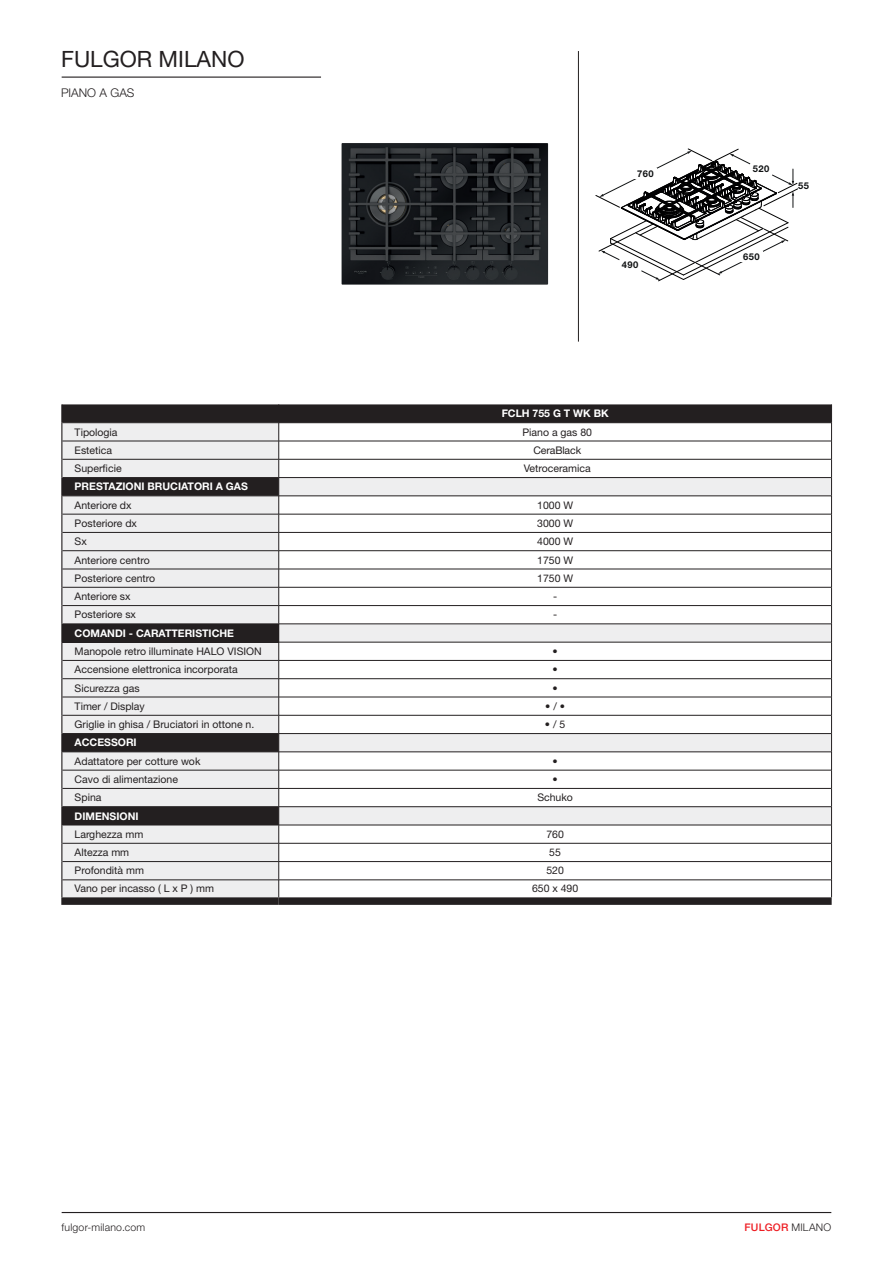
<style>
.page{position:relative;width:893px;height:1263px;background:#fff}
.page>*{position:absolute;margin:0;border:0;box-sizing:border-box;transform-origin:0 0}
.t1{font:22.5px "Helvetica Neue LT Std";color:#231f20}
.t2{font:300 12px "Helvetica Neue LT Std";color:#231f20}
.t3{font:10.5px "Helvetica Neue LT Std";color:#231f20}
.t4{font:700 10.5px "Helvetica Neue LT Std";color:#fff}
.t5{font:300 10.5px "Helvetica Neue LT Std";letter-spacing:.02em;color:#231f20}
.t6{font:500 10.5px "Helvetica Neue LT Std";letter-spacing:.02em;color:#ee1d23}
.t7{font:700 9.3px "Helvetica Neue LT Std";letter-spacing:.05em;color:#111314}
.s1{font-weight:300;color:#231f20}
</style>
<div class="page">
<hr style="left:62px;top:77px;width:259px;height:1px;background:#231f20">
<hr style="left:578px;top:51px;width:1px;height:291px;background:#231f20">
<svg style="left:596px;top:149px;width:202px;height:132px"></svg>
<img style="left:341px;top:137px;width:238px;height:161px">
<div style="left:279px;top:404px;width:552px;height:18px;background:#231f20"></div>
<svg style="left:279px;top:423px;width:552px;height:474px"></svg>
<div style="left:279px;top:478px;width:552px;height:18px;background:#eeeeef"></div>
<svg style="left:831px;top:404px;width:1px;height:493px"></svg>
<hr style="left:279px;top:422px;width:553px;height:1px;background:#231f20">
<hr style="left:279px;top:441px;width:553px;height:1px;background:#231f20">
<hr style="left:279px;top:459px;width:553px;height:1px;background:#231f20">
<hr style="left:279px;top:477px;width:553px;height:1px;background:#231f20">
<hr style="left:279px;top:496px;width:553px;height:1px;background:#231f20">
<hr style="left:279px;top:514px;width:553px;height:1px;background:#231f20">
<hr style="left:279px;top:532px;width:553px;height:1px;background:#231f20">
<hr style="left:279px;top:550px;width:553px;height:1px;background:#231f20">
<hr style="left:279px;top:569px;width:553px;height:1px;background:#231f20">
<hr style="left:279px;top:587px;width:553px;height:1px;background:#231f20">
<hr style="left:279px;top:605px;width:553px;height:1px;background:#231f20">
<hr style="left:279px;top:624px;width:553px;height:1px;background:#231f20">
<hr style="left:279px;top:642px;width:553px;height:1px;background:#231f20">
<hr style="left:279px;top:660px;width:553px;height:1px;background:#231f20">
<hr style="left:279px;top:678px;width:553px;height:1px;background:#231f20">
<hr style="left:279px;top:697px;width:553px;height:1px;background:#231f20">
<hr style="left:279px;top:715px;width:553px;height:1px;background:#231f20">
<hr style="left:279px;top:733px;width:553px;height:1px;background:#231f20">
<hr style="left:279px;top:752px;width:553px;height:1px;background:#231f20">
<hr style="left:279px;top:770px;width:553px;height:1px;background:#231f20">
<hr style="left:279px;top:788px;width:553px;height:1px;background:#231f20">
<hr style="left:279px;top:806px;width:553px;height:1px;background:#231f20">
<hr style="left:279px;top:825px;width:553px;height:1px;background:#231f20">
<hr style="left:279px;top:843px;width:553px;height:1px;background:#231f20">
<hr style="left:279px;top:861px;width:553px;height:1px;background:#231f20">
<hr style="left:279px;top:879px;width:553px;height:1px;background:#231f20">
<svg style="left:61px;top:404px;width:218px;height:493px;background:#bebdbe"></svg>
<div style="left:61px;top:897px;width:218px;height:8px;background:#231f20"></div>
<div style="left:279px;top:897px;width:553px;height:8px;background:#231f20"></div>
<hr style="left:62px;top:1212px;width:769px;height:1px;background:#231f20">
<h1 class="t1" style="left:61px;top:46px;width:185px">FULGOR MILANO</h1>
<p class="t2" style="left:61px;top:85px;width:75px">PIANO A GAS</p>
<p class="t7" style="left:637px;top:168px;width:18px">760</p>
<p class="t7" style="left:622px;top:259px;width:18px">490</p>
<p class="t4" style="left:502px;top:407px;width:108px">FCLH 755 G T WK BK</p>
<p class="t3" style="left:75px;top:426px;width:44px">Tipologia</p>
<p class="t3" style="left:522px;top:426px;width:71px">Piano a gas 80</p>
<p class="t3" style="left:75px;top:444px;width:39px">Estetica</p>
<p class="t3" style="left:533px;top:444px;width:49px">CeraBlack</p>
<p class="t3" style="left:75px;top:462px;width:49px">Superficie</p>
<p class="t3" style="left:524px;top:462px;width:69px">Vetroceramica</p>
<p class="t4" style="left:75px;top:480px;width:175px">PRESTAZIONI BRUCIATORI A GAS</p>
<p class="t3" style="left:75px;top:499px;width:58px">Anteriore dx</p>
<p class="t3" style="left:537px;top:499px;width:37px">1000 W</p>
<p class="t3" style="left:75px;top:517px;width:64px">Posteriore dx</p>
<p class="t3" style="left:537px;top:517px;width:37px">3000 W</p>
<p class="t3" style="left:75px;top:535px;width:14px">Sx</p>
<p class="t3" style="left:537px;top:535px;width:37px">4000 W</p>
<p class="t3" style="left:75px;top:554px;width:77px">Anteriore centro</p>
<p class="t3" style="left:537px;top:554px;width:37px">1750 W</p>
<p class="t3" style="left:75px;top:572px;width:82px">Posteriore centro</p>
<p class="t3" style="left:537px;top:572px;width:37px">1750 W</p>
<p class="t3" style="left:75px;top:590px;width:57px">Anteriore sx</p>
<p class="t3" style="left:553px;top:590px;width:6px">-</p>
<p class="t3" style="left:75px;top:608px;width:63px">Posteriore sx</p>
<p class="t3" style="left:553px;top:608px;width:6px">-</p>
<p class="t4" style="left:75px;top:626px;width:161px">COMANDI - CARATTERISTICHE</p>
<p class="t3" style="left:75px;top:645px;width:189px">Manopole retro illuminate HALO VISION</p>
<p class="t3" style="left:552px;top:645px;width:7px">•</p>
<p class="t3" style="left:75px;top:663px;width:165px">Accensione elettronica incorporata</p>
<p class="t3" style="left:552px;top:663px;width:7px">•</p>
<p class="t3" style="left:75px;top:681px;width:67px">Sicurezza gas</p>
<p class="t3" style="left:552px;top:681px;width:7px">•</p>
<p class="t3" style="left:75px;top:700px;width:72px">Timer / Display</p>
<p class="t3" style="left:545px;top:700px;width:21px">• / •</p>
<p class="t3" style="left:75px;top:718px;width:181px">Griglie in ghisa / Bruciatori in ottone n.</p>
<p class="t3" style="left:545px;top:718px;width:22px">• / 5</p>
<p class="t4" style="left:75px;top:736px;width:64px">ACCESSORI</p>
<p class="t3" style="left:75px;top:755px;width:127px">Adattatore per cotture wok</p>
<p class="t3" style="left:552px;top:755px;width:7px">•</p>
<p class="t3" style="left:75px;top:773px;width:105px">Cavo di alimentazione</p>
<p class="t3" style="left:552px;top:773px;width:7px">•</p>
<p class="t3" style="left:75px;top:791px;width:28px">Spina</p>
<p class="t3" style="left:537px;top:791px;width:37px">Schuko</p>
<p class="t4" style="left:75px;top:809px;width:65px">DIMENSIONI</p>
<p class="t3" style="left:75px;top:828px;width:70px">Larghezza mm</p>
<p class="t3" style="left:546px;top:828px;width:19px">760</p>
<p class="t3" style="left:75px;top:846px;width:56px">Altezza mm</p>
<p class="t3" style="left:549px;top:846px;width:13px">55</p>
<p class="t3" style="left:75px;top:864px;width:71px">Profondità mm</p>
<p class="t3" style="left:546px;top:864px;width:19px">520</p>
<p class="t3" style="left:75px;top:882px;width:141px">Vano per incasso ( L x P ) mm</p>
<p class="t3" style="left:532px;top:882px;width:48px">650 x 490</p>
<p class="t7" style="left:753px;top:163px;width:18px">520</p>
<p class="t7" style="left:743px;top:251px;width:18px">650</p>
<p class="t7" style="left:798px;top:180px;width:12px">55</p>
<p class="t5" style="left:62px;top:1220px;width:85px">fulgor-milano.com</p>
<p class="t6" style="left:745px;top:1220px;width:88px">FULGOR <span class="s1">MILANO</span></p>
</div>
